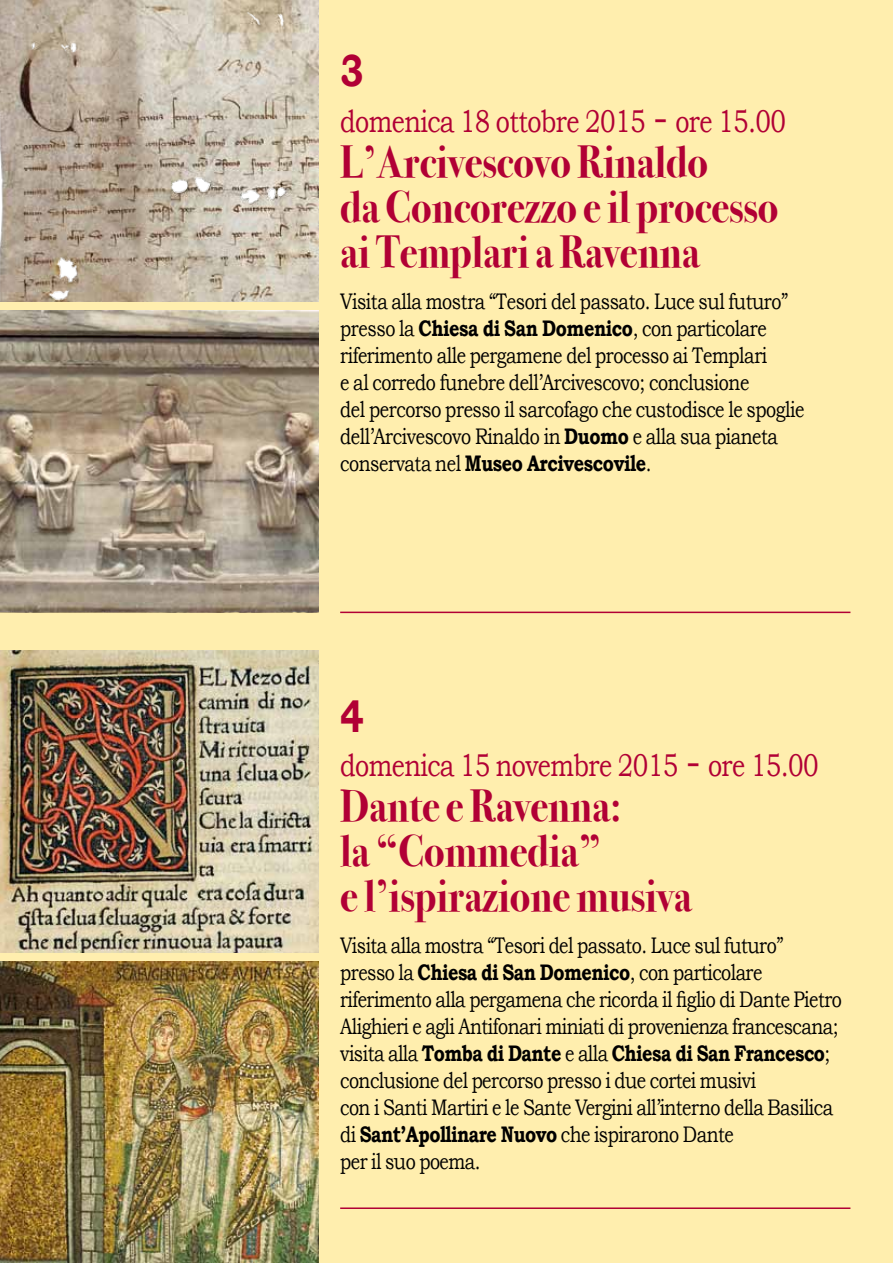
<style>
.page{position:relative;width:893px;height:1263px;background:#ffeeae}
.page>*{position:absolute;margin:0;border:0;box-sizing:border-box;transform-origin:0 0}
.t1{font:45px/45px "Bodoni Svty Two ITCTT Bold";color:#b10035;scale:.9 1}
.t2{font:700 45px "Bookman Old Style";color:#b10035;scale:.8 1}
.t3{font:31.5px "Bookman Old Style";letter-spacing:-.025em;color:#b10035;scale:.8 1}
.t4{font:22.5px/27px "Bookman Old Style";letter-spacing:-.03em;color:#000;scale:.8 1}
.s1{font-size:45px}
.s2{font-weight:700}
</style>
<div class="page">
<img style="left:0;top:0;width:319px;height:302px">
<img style="left:0;top:310px;width:319px;height:302px">
<img style="left:0;top:651px;width:319px;height:301px">
<img style="left:0;top:961px;width:319px;height:302px">
<hr style="left:340px;top:612px;width:510px;height:1px;background:#b10035">
<hr style="left:340px;top:1207px;width:510px;height:2px;background:#b10035">
<h1 class="t2" style="left:340px;top:44px;width:31px">3</h1>
<h2 class="t3" style="left:340px;top:103px;width:559px">domenica 18 ottobre 2015 <span class="s1">-</span> ore 15.00</h2>
<h1 class="t1" style="left:340px;top:136px;width:488px">L’Arcivescovo Rinaldo<br>da Concorezzo e il processo ai Templari a Ravenna</h1>
<p class="t4" style="left:340px;top:288px;width:582px">Visita alla mostra “Tesori del passato. Luce sul futuro” presso la <span class="s2">Chiesa di San Domenico</span>, con particolare riferimento alle pergamene del processo ai Templari<br>e al corredo funebre dell’Arcivescovo; conclusione<br>del percorso presso il sarcofago che custodisce le spoglie dell’Arcivescovo Rinaldo in <span class="s2">Duomo</span> e alla sua pianeta conservata nel <span class="s2">Museo Arcivescovile</span>.</p>
<h1 class="t2" style="left:340px;top:690px;width:31px">4</h1>
<h2 class="t3" style="left:340px;top:748px;width:600px">domenica 15 novembre 2015 <span class="s1">-</span> ore 15.00</h2>
<h1 class="t1" style="left:340px;top:780px;width:392px">Dante e Ravenna:<br>la “Commedia”<br>e l’ispirazione musiva</h1>
<p class="t4" style="left:340px;top:932px;width:629px">Visita alla mostra “Tesori del passato. Luce sul futuro” presso la <span class="s2">Chiesa di San Domenico</span>, con particolare riferimento alla pergamena che ricorda il figlio di Dante Pietro Alighieri e agli Antifonari miniati di provenienza francescana; visita alla <span class="s2">Tomba di Dante</span> e alla <span class="s2">Chiesa di San Francesco</span>; conclusione del percorso presso i due cortei musivi<br>con i Santi Martiri e le Sante Vergini all’interno della Basilica di <span class="s2">Sant’Apollinare Nuovo</span> che ispirarono Dante<br>per il suo poema.</p>
</div>
